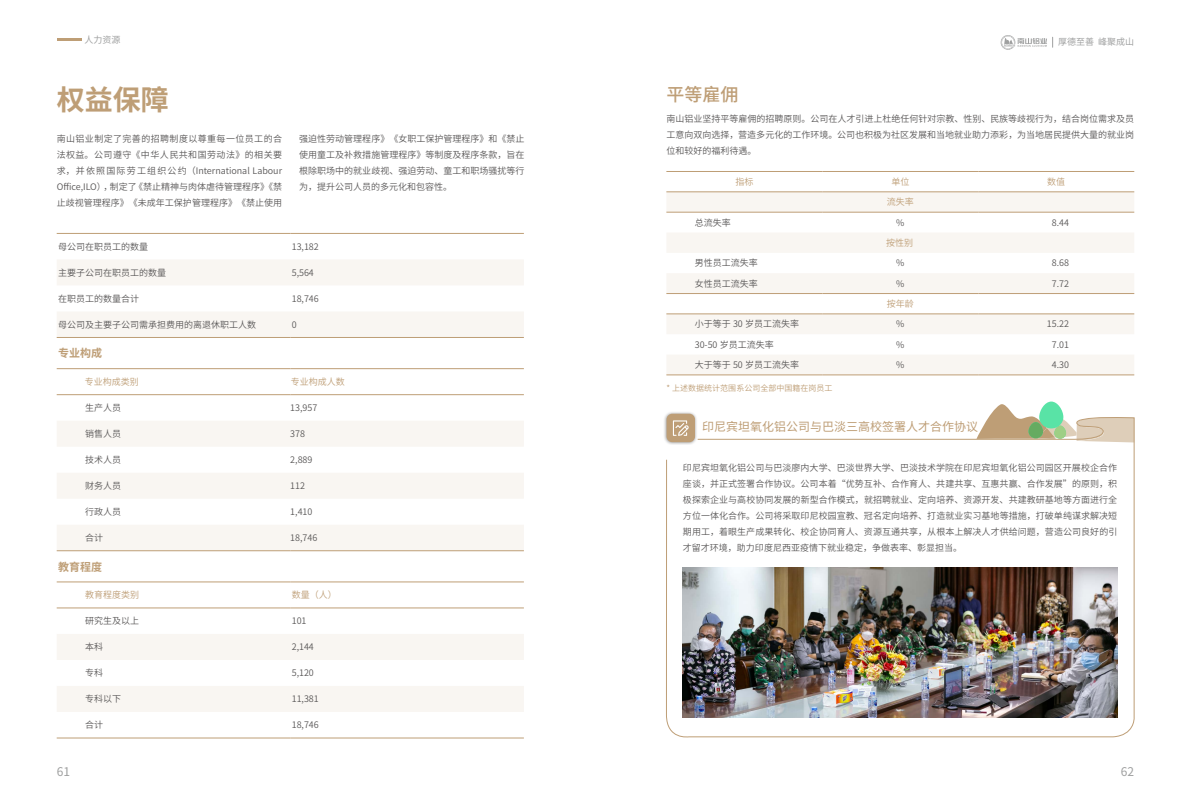
<style>
.page{position:relative;width:1191px;height:808px;background:#fff}
.page>*{position:absolute;margin:0;border:0;box-sizing:border-box;transform-origin:0 0}
.t1{font:700 28px "Source Han Sans CN";color:#be9e76}
.t2{font:500 18px "Source Han Sans CN";color:#be9e76}
.t3{font:12px "Source Han Sans CN";color:#be9e76}
.t4{font:12px "Source Han Sans CN";color:#9fa0a0}
.t5{font:700 11px "Source Han Sans CN";color:#be9e76}
.t6{font:9px/16px "Source Han Sans CN";color:#595757;text-align:justify}
.t7{font:9px "Source Han Sans CN";color:#be9e76}
.t8{font:9px "Source Han Sans CN";color:#9fa0a0}
.t9{font:8px "Source Han Sans CN";color:#be9e76}
</style>
<div class="page">
<hr style="left:57px;top:38px;width:25px;height:3px;background:#be9e76">
<svg style="left:1000px;top:35px;width:53px;height:15px"></svg>
<svg style="left:57px;top:260px;width:467px;height:452px"></svg>
<hr style="left:57px;top:233px;width:233px;height:1px;background:#be9e76">
<hr style="left:290px;top:233px;width:234px;height:1px;background:#be9e76">
<hr style="left:57px;top:337px;width:233px;height:1px;background:#be9e76">
<hr style="left:290px;top:337px;width:234px;height:1px;background:#be9e76">
<hr style="left:57px;top:368px;width:233px;height:1px;background:#be9e76">
<hr style="left:290px;top:368px;width:234px;height:1px;background:#be9e76">
<hr style="left:57px;top:394px;width:233px;height:1px;background:#be9e76">
<hr style="left:290px;top:394px;width:234px;height:1px;background:#be9e76">
<hr style="left:57px;top:550px;width:233px;height:1px;background:#be9e76">
<hr style="left:290px;top:550px;width:234px;height:1px;background:#be9e76">
<hr style="left:57px;top:582px;width:233px;height:1px;background:#be9e76">
<hr style="left:290px;top:582px;width:234px;height:1px;background:#be9e76">
<hr style="left:57px;top:738px;width:233px;height:1px;background:#be9e76">
<hr style="left:290px;top:738px;width:234px;height:1px;background:#be9e76">
<hr style="left:57px;top:608px;width:233px;height:1px;background:#be9e76">
<hr style="left:290px;top:608px;width:234px;height:1px;background:#be9e76">
<svg style="left:989px;top:404px;width:75px;height:13px"></svg>
<div style="left:663px;top:411px;width:35px;height:34px;background:#000;opacity:.4"></div>
<div style="left:666px;top:414px;width:29px;height:28px;background:#be9e76;border-radius:6px"></div>
<div style="left:1039px;top:402px;width:24px;height:26px;background:#59e3a6;border-radius:12px"></div>
<svg style="left:666px;top:417px;width:468px;height:321px"></svg>
<img style="left:683px;top:567px;width:434px;height:150px">
<svg style="left:666px;top:193px;width:468px;height:182px;fill:#f9f6f2"></svg>
<hr style="left:666px;top:171px;width:156px;height:1px;background:#be9e76">
<hr style="left:822px;top:171px;width:156px;height:1px;background:#be9e76">
<hr style="left:978px;top:171px;width:156px;height:1px;background:#be9e76">
<hr style="left:666px;top:192px;width:156px;height:1px;background:#be9e76">
<hr style="left:822px;top:192px;width:156px;height:1px;background:#be9e76">
<hr style="left:978px;top:192px;width:156px;height:1px;background:#be9e76">
<hr style="left:666px;top:375px;width:156px;height:1px;background:#be9e76">
<hr style="left:822px;top:375px;width:156px;height:1px;background:#be9e76">
<hr style="left:978px;top:375px;width:156px;height:1px;background:#be9e76">
<hr style="left:666px;top:212px;width:156px;height:1px;background:#be9e76">
<hr style="left:822px;top:212px;width:156px;height:1px;background:#be9e76">
<hr style="left:978px;top:212px;width:156px;height:1px;background:#be9e76">
<hr style="left:666px;top:293px;width:156px;height:1px;background:#be9e76">
<hr style="left:822px;top:293px;width:156px;height:1px;background:#be9e76">
<hr style="left:978px;top:293px;width:156px;height:1px;background:#be9e76">
<hr style="left:666px;top:314px;width:156px;height:1px;background:#be9e76">
<hr style="left:822px;top:314px;width:156px;height:1px;background:#be9e76">
<hr style="left:978px;top:314px;width:156px;height:1px;background:#be9e76">
<p class="t8" style="left:84px;top:35px;width:37px">人力资源</p>
<p class="t8" style="left:1058px;top:37px;width:78px">厚德至善 峰聚成山</p>
<h1 class="t1" style="left:57px;top:84px;width:113px">权益保障</h1>
<p class="t6" style="left:57px;top:131px;width:227px">南山铝业制定了完善的招聘制度以尊重每一位员工的合法权益。公司遵守《中华人民共和国劳动法》的相关要求，并依照国际劳工组织公约（International Labour Office,ILO），制定了《禁止精神与肉体虐待管理程序》《禁止歧视管理程序》《未成年工保护管理程序》《禁止使用</p>
<p class="t6" style="left:299px;top:131px;width:227px">强迫性劳动管理程序》《女职工保护管理程序》和《禁止使用童工及补救措施管理程序》等制度及程序条款，旨在根除职场中的就业歧视、强迫劳动、童工和职场骚扰等行为，提升公司人员的多元化和包容性。</p>
<p class="t6" style="left:58px;top:239px;width:91px">母公司在职员工的数量</p>
<p class="t6" style="left:292px;top:239px;width:29px">13,182</p>
<p class="t6" style="left:58px;top:265px;width:109px">主要子公司在职员工的数量</p>
<p class="t6" style="left:292px;top:265px;width:24px">5,564</p>
<p class="t6" style="left:58px;top:291px;width:82px">在职员工的数量合计</p>
<p class="t6" style="left:292px;top:291px;width:29px">18,746</p>
<p class="t6" style="left:58px;top:317px;width:199px">母公司及主要子公司需承担费用的离退休职工人数</p>
<p class="t6" style="left:292px;top:317px;width:6px">0</p>
<p class="t5" style="left:58px;top:347px;width:45px">专业构成</p>
<p class="t7" style="left:85px;top:377px;width:55px">专业构成类别</p>
<p class="t7" style="left:291px;top:377px;width:55px">专业构成人数</p>
<p class="t6" style="left:85px;top:400px;width:37px">生产人员</p>
<p class="t6" style="left:290px;top:400px;width:29px">13,957</p>
<p class="t6" style="left:85px;top:426px;width:37px">销售人员</p>
<p class="t6" style="left:290px;top:426px;width:16px">378</p>
<p class="t6" style="left:85px;top:452px;width:37px">技术人员</p>
<p class="t6" style="left:290px;top:452px;width:24px">2,889</p>
<p class="t6" style="left:85px;top:478px;width:37px">财务人员</p>
<p class="t6" style="left:290px;top:478px;width:16px">112</p>
<p class="t6" style="left:85px;top:504px;width:37px">行政人员</p>
<p class="t6" style="left:290px;top:504px;width:24px">1,410</p>
<p class="t6" style="left:85px;top:530px;width:19px">合计</p>
<p class="t6" style="left:290px;top:530px;width:29px">18,746</p>
<p class="t5" style="left:58px;top:560px;width:45px">教育程度</p>
<p class="t7" style="left:85px;top:590px;width:55px">教育程度类别</p>
<p class="t7" style="left:292px;top:590px;width:46px">数量（人）</p>
<p class="t6" style="left:85px;top:613px;width:55px">研究生及以上</p>
<p class="t6" style="left:292px;top:613px;width:16px">101</p>
<p class="t6" style="left:85px;top:639px;width:19px">本科</p>
<p class="t6" style="left:292px;top:639px;width:24px">2,144</p>
<p class="t6" style="left:85px;top:665px;width:19px">专科</p>
<p class="t6" style="left:292px;top:665px;width:24px">5,120</p>
<p class="t6" style="left:85px;top:691px;width:37px">专科以下</p>
<p class="t6" style="left:292px;top:691px;width:29px">11,381</p>
<p class="t6" style="left:85px;top:717px;width:19px">合计</p>
<p class="t6" style="left:292px;top:717px;width:29px">18,746</p>
<h2 class="t2" style="left:666px;top:84px;width:73px">平等雇佣</h2>
<p class="t6" style="left:666px;top:111px;width:469px">南山铝业坚持平等雇佣的招聘原则。公司在人才引进上杜绝任何针对宗教、性别、民族等歧视行为，结合岗位需求及员工意向双向选择，营造多元化的工作环境。公司也积极为社区发展和当地就业助力添彩，为当地居民提供大量的就业岗位和较好的福利待遇。</p>
<p class="t7" style="left:735px;top:177px;width:19px">指标</p>
<p class="t7" style="left:891px;top:177px;width:19px">单位</p>
<p class="t7" style="left:1047px;top:177px;width:19px">数值</p>
<p class="t7" style="left:887px;top:197px;width:28px">流失率</p>
<p class="t6" style="left:694px;top:215px;width:37px">总流失率</p>
<p class="t6" style="left:896px;top:215px;width:10px">%</p>
<p class="t6" style="left:1051px;top:215px;width:19px">8.44</p>
<p class="t7" style="left:886px;top:238px;width:28px">按性别</p>
<p class="t6" style="left:694px;top:255px;width:64px">男性员工流失率</p>
<p class="t6" style="left:896px;top:255px;width:10px">%</p>
<p class="t6" style="left:1051px;top:255px;width:19px">8.68</p>
<p class="t6" style="left:694px;top:276px;width:64px">女性员工流失率</p>
<p class="t6" style="left:896px;top:276px;width:10px">%</p>
<p class="t6" style="left:1051px;top:276px;width:19px">7.72</p>
<p class="t7" style="left:887px;top:299px;width:28px">按年龄</p>
<p class="t6" style="left:694px;top:316px;width:106px">小于等于 30 岁员工流失率</p>
<p class="t6" style="left:896px;top:316px;width:10px">%</p>
<p class="t6" style="left:1046px;top:316px;width:24px">15.22</p>
<p class="t6" style="left:694px;top:337px;width:81px">30-50 岁员工流失率</p>
<p class="t6" style="left:896px;top:337px;width:10px">%</p>
<p class="t6" style="left:1051px;top:337px;width:19px">7.01</p>
<p class="t6" style="left:694px;top:357px;width:106px">大于等于 50 岁员工流失率</p>
<p class="t6" style="left:896px;top:357px;width:10px">%</p>
<p class="t6" style="left:1051px;top:357px;width:19px">4.30</p>
<p class="t9" style="left:666px;top:384px;width:167px">* 上述数据统计范围系公司全部中国籍在岗员工</p>
<h3 class="t3" style="left:702px;top:420px;width:277px">印尼宾坦氧化铝公司与巴淡三高校签署人才合作协议</h3>
<p class="t6" style="left:683px;top:460px;width:436px">印尼宾坦氧化铝公司与巴淡廖内大学、巴淡世界大学、巴淡技术学院在印尼宾坦氧化铝公司园区开展校企合作座谈，并正式签署合作协议。公司本着“优势互补、合作育人、共建共享、互惠共赢、合作发展”的原则，积极探索企业与高校协同发展的新型合作模式，就招聘就业、定向培养、资源开发、共建教研基地等方面进行全方位一体化合作。公司将采取印尼校园宣教、冠名定向培养、打造就业实习基地等措施，打破单纯谋求解决短期用工，着眼生产成果转化、校企协同育人、资源互通共享，从根本上解决人才供给问题，营造公司良好的引才留才环境，助力印度尼西亚疫情下就业稳定，争做表率、彰显担当。</p>
<h3 class="t4" style="left:57px;top:765px;width:15px">61</h3>
<h3 class="t4" style="left:1121px;top:765px;width:15px">62</h3>
</div>
